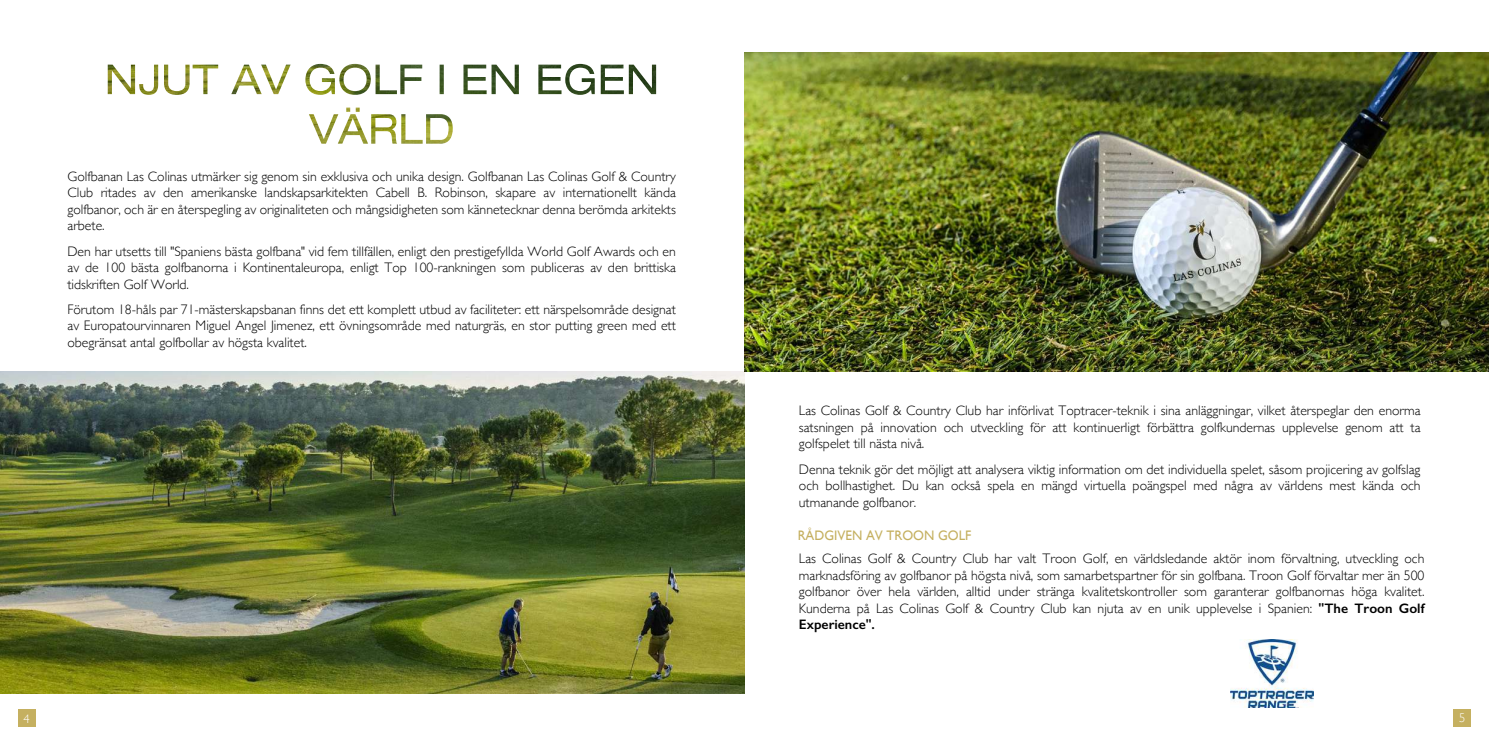
<style>
.page{position:relative;width:1489px;height:745px;background:#fff}
.page>*{position:absolute;margin:0;border:0;box-sizing:border-box;transform-origin:0 0}
.t1{font:300 13.75px/16.5px "Gill Sans";color:#000;text-align:justify}
.t2{font:13.75px "Gill Sans";color:#c5b060;scale:.96 1}
.t3{font:300 12.5px "Gill Sans";color:#fff}
.s1{font-weight:600}
</style>
<div class="page">
<div style="left:18px;top:709px;width:17px;height:17px;background:#c5b060"></div>
<div style="left:1453px;top:708px;width:17px;height:18px;background:#c5b060"></div>
<img style="left:0;top:371px;width:744px;height:321px">
<img style="left:1230px;top:639px;width:83px;height:68px">
<img style="left:744px;top:53px;width:744px;height:318px">
<img style="left:108px;top:64px;width:548px;height:80px">
<p class="t1" style="left:67px;top:167px;width:610px">Golfbanan Las Colinas utmärker sig genom sin exklusiva och unika design. Golfbanan Las Colinas Golf &amp; Country Club ritades av den amerikanske landskapsarkitekten Cabell B. Robinson, skapare av internationellt kända golfbanor, och är en återspegling av originaliteten och mångsidigheten som kännetecknar denna berömda arkitekts arbete.</p>
<p class="t1" style="left:67px;top:242px;width:610px">Den har utsetts till "Spaniens bästa golfbana" vid fem tillfällen, enligt den prestigefyllda World Golf Awards och en av de 100 bästa golfbanorna i Kontinentaleuropa, enligt Top 100-rankningen som publiceras av den brittiska tidskriften Golf World.</p>
<p class="t1" style="left:67px;top:300px;width:610px">Förutom 18-håls par 71-mästerskapsbanan finns det ett komplett utbud av faciliteter: ett närspelsområde designat av Europatourvinnaren Miguel Angel Jimenez, ett övningsområde med naturgräs, en stor putting green med ett obegränsat antal golfbollar av högsta kvalitet.</p>
<p class="t1" style="left:798px;top:401px;width:623px">Las Colinas Golf &amp; Country Club har införlivat Toptracer-teknik i sina anläggningar, vilket återspeglar den enorma satsningen på innovation och utveckling för att kontinuerligt förbättra golfkundernas upplevelse genom att ta golfspelet till nästa nivå.</p>
<p class="t1" style="left:798px;top:460px;width:623px">Denna teknik gör det möjligt att analysera viktig information om det individuella spelet, såsom projicering av golfslag och bollhastighet. Du kan också spela en mängd virtuella poängspel med några av världens mest kända och utmanande golfbanor.</p>
<p class="t2" style="left:797px;top:526px;width:182px">RÅDGIVEN AV TROON GOLF</p>
<p class="t1" style="left:798px;top:549px;width:627px">Las Colinas Golf &amp; Country Club har valt Troon Golf, en världsledande aktör inom förvaltning, utveckling och marknadsföring av golfbanor på högsta nivå, som samarbetspartner för sin golfbana. Troon Golf förvaltar mer än 500 golfbanor över hela världen, alltid under stränga kvalitetskontroller som garanterar golfbanornas höga kvalitet.<br>Kunderna på Las Colinas Golf &amp; Country Club kan njuta av en unik upplevelse i Spanien: <span class="s1">"The Troon Golf Experience".</span></p>
<p class="t3" style="left:23px;top:708px;width:8px">4</p>
<p class="t3" style="left:1458px;top:707px;width:8px">5</p>
</div>
